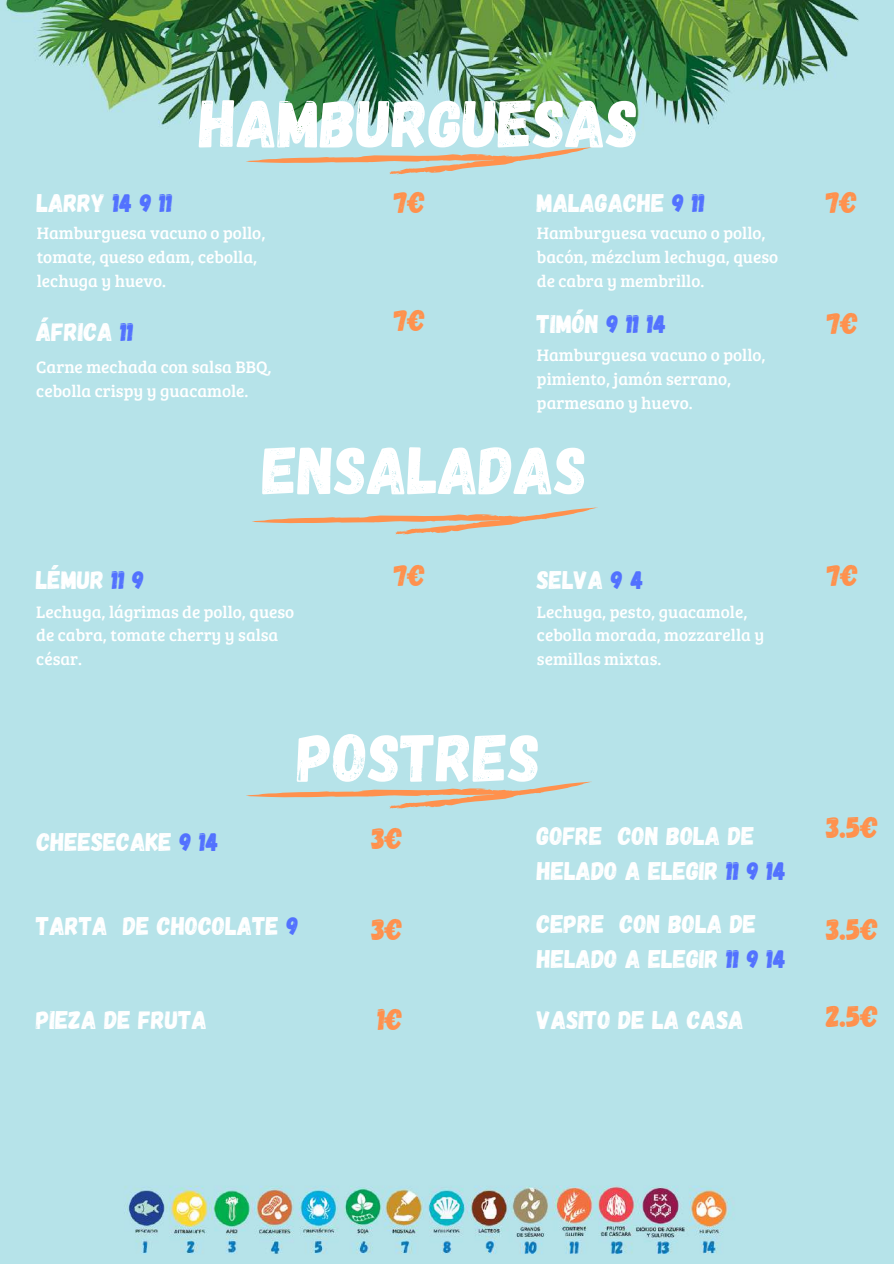
<style>
.page{position:relative;width:894px;height:1264px;background:#fff}
.page>*{position:absolute;margin:0;border:0;box-sizing:border-box;transform-origin:0 0}
.t1{font:67.5px "Gagalin";color:#fff}
.t2{font:30px "Gagalin";color:#ff914d}
.t3{font:25.5px/35px "Gagalin";color:#fff}
.t4{font:17.25px/23.7px "Bree Serif";color:#fff}
.s1{color:#5271ff}
</style>
<div class="page">
<img style="left:0;top:0;width:893px;height:1263px">
<svg style="left:244px;top:147px;width:349px;height:27px"></svg>
<svg style="left:250px;top:507px;width:349px;height:27px"></svg>
<svg style="left:244px;top:781px;width:349px;height:27px"></svg>
<h1 class="t1" style="left:199px;top:80px;width:440px">HAMBURGUESAS</h1>
<h3 class="t3" style="left:37px;top:184px;width:137px">LARRY <span class="s1">14 9 11</span></h3>
<p class="t4" style="left:37px;top:220px;width:230px">Hamburguesa vacuno o pollo, tomate, queso edam, cebolla, lechuga y huevo.</p>
<h3 class="t3" style="left:36px;top:313px;width:99px">ÁFRICA <span class="s1">11</span></h3>
<p class="t4" style="left:36px;top:354px;width:237px">Carne mechada con salsa BBQ, cebolla crispy y guacamole.</p>
<h2 class="t2" style="left:394px;top:183px;width:32px">7€</h2>
<h2 class="t2" style="left:394px;top:301px;width:32px">7€</h2>
<h3 class="t3" style="left:537px;top:184px;width:169px">MALAGACHE <span class="s1">9 11</span></h3>
<p class="t4" style="left:537px;top:220px;width:243px">Hamburguesa vacuno o pollo, bacón, mézclum lechuga, queso de cabra y membrillo.</p>
<h3 class="t3" style="left:537px;top:305px;width:131px">TIMÓN <span class="s1">9 11 14</span></h3>
<p class="t4" style="left:537px;top:342px;width:230px">Hamburguesa vacuno o pollo, pimiento, jamón serrano, parmesano y huevo.</p>
<h1 class="t1" style="left:263px;top:426px;width:326px">ENSALADAS</h1>
<h3 class="t3" style="left:36px;top:560px;width:110px">LÉMUR <span class="s1">11 9</span></h3>
<p class="t4" style="left:36px;top:598px;width:259px">Lechuga, lágrimas de pollo, queso de cabra, tomate cherry y salsa césar.</p>
<h2 class="t2" style="left:394px;top:556px;width:32px">7€</h2>
<h3 class="t3" style="left:537px;top:560px;width:108px">SELVA <span class="s1">9 4</span></h3>
<p class="t4" style="left:537px;top:598px;width:229px">Lechuga, pesto, guacamole, cebolla morada, mozzarella y semillas mixtas.</p>
<h3 class="t3" style="left:37px;top:823px;width:183px">CHEESECAKE <span class="s1">9 14</span></h3>
<h1 class="t1" style="left:297px;top:714px;width:245px">POSTRES</h1>
<h2 class="t2" style="left:371px;top:818px;width:32px">3€</h2>
<h3 class="t3" style="left:537px;top:816px;width:250px">GOFRE CON BOLA DE<br>HELADO A ELEGIR <span class="s1">11 9 14</span></h3>
<h2 class="t2" style="left:825px;top:183px;width:32px">7€</h2>
<h2 class="t2" style="left:826px;top:304px;width:32px">7€</h2>
<h2 class="t2" style="left:826px;top:556px;width:32px">7€</h2>
<h2 class="t2" style="left:825px;top:807px;width:53px">3.5€</h2>
<h3 class="t3" style="left:36px;top:907px;width:264px">TARTA DE CHOCOLATE <span class="s1">9</span></h3>
<h3 class="t3" style="left:36px;top:1001px;width:172px">PIEZA DE FRUTA</h3>
<h2 class="t2" style="left:371px;top:909px;width:32px">3€</h2>
<h2 class="t2" style="left:377px;top:1000px;width:26px">1€</h2>
<h3 class="t3" style="left:537px;top:905px;width:250px">CEPRE CON BOLA DE<br>HELADO A ELEGIR <span class="s1">11 9 14</span></h3>
<h2 class="t2" style="left:825px;top:909px;width:53px">3.5€</h2>
<h3 class="t3" style="left:537px;top:1001px;width:208px">VASITO DE LA CASA</h3>
<h2 class="t2" style="left:825px;top:996px;width:53px">2.5€</h2>
</div>
